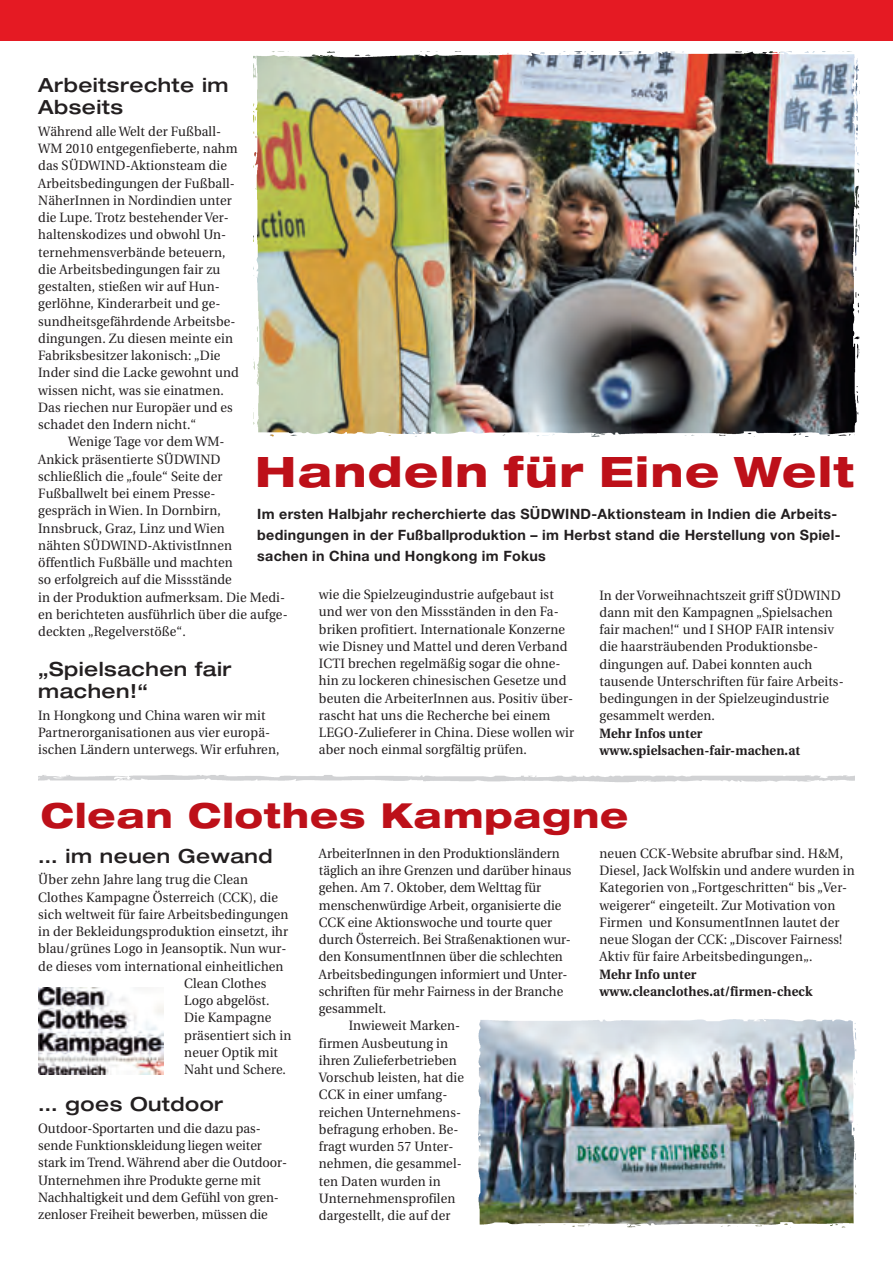
<style>
.page{position:relative;width:893px;height:1263px;background:#fff}
.page>*{position:absolute;margin:0;border:0;box-sizing:border-box;transform-origin:0 0}
.t1{font:800 expanded 42px "Helvetica Neue";letter-spacing:.04em;color:#bd1019}
.t2{font:800 expanded 34.5px "Helvetica Neue";letter-spacing:.03em;color:#bd1019}
.t3{font:500 expanded 19.5px/22.5px "Helvetica Neue";letter-spacing:.025em;color:#231f20}
.t4{font:700 14.25px/21px "Helvetica Neue";letter-spacing:.02em;color:#231f20}
.t5{font:13.5px/17.2px "Utopia";letter-spacing:.01em;color:#231f20;scale:.95 1}
.t6{font:700 13.5px/17.2px "Utopia";letter-spacing:.01em;color:#231f20;scale:.95 1}
</style>
<div class="page">
<div style="left:0;top:0;width:893px;height:40px;background:#e51a23"></div>
<img style="left:38px;top:775px;width:817px;height:8px">
<img style="left:38px;top:987px;width:125px;height:87px">
<img style="left:484px;top:1025px;width:366px;height:192px">
<img style="left:263px;top:62px;width:586px;height:365px">
<img style="left:849px;top:62px;width:11px;height:365px">
<img style="left:253px;top:62px;width:10px;height:365px">
<img style="left:253px;top:51px;width:605px;height:11px">
<img style="left:258px;top:427px;width:597px;height:10px">
<img style="left:484px;top:1217px;width:366px;height:11px">
<img style="left:484px;top:1019px;width:366px;height:6px">
<img style="left:478px;top:1020px;width:6px;height:205px">
<img style="left:850px;top:1020px;width:7px;height:204px">
<h3 class="t3" style="left:38px;top:73px;width:192px">Arbeitsrechte im<br>Abseits</h3>
<p class="t5" style="left:38px;top:123px;width:213px">Während alle Welt der Fußball-<br>WM 2010 entgegenfieberte, nahm das SÜDWIND-Aktionsteam die<br>Arbeitsbedingungen der Fußball-<br>NäherInnen in Nordindien unter die Lupe. Trotz bestehender Ver&shy;haltenskodizes und obwohl Un&shy;ternehmensverbände beteuern, die Arbeitsbedingungen fair zu gestalten, stießen wir auf Hun&shy;gerlöhne, Kinderarbeit und ge&shy;sundheitsgefährdende Arbeitsbe&shy;dingungen. Zu diesen meinte ein<br>Fabriksbesitzer lakonisch: „Die<br>Inder sind die Lacke gewohnt und wissen nicht, was sie einatmen.<br>Das riechen nur Europäer und es schadet den Indern nicht.“</p>
<p class="t5" style="left:38px;top:433px;width:264px;text-indent:30px">Wenige Tage vor dem WM-<br>Ankick präsentierte SÜDWIND schließlich die „foule“ Seite der<br>Fußballwelt bei einem Presse-<br>gespräch in Wien. In Dornbirn,<br>Innsbruck, Graz, Linz und Wien<br>nähten SÜDWIND-AktivistInnen öffentlich Fußbälle und machten<br>so erfolgreich auf die Missstände<br>in der Produktion aufmerksam. Die Medi&shy;en berichteten ausführlich über die aufge&shy;deckten „Regelverstöße“.</p>
<h3 class="t3" style="left:38px;top:657px;width:195px">„Spielsachen fair machen!“</h3>
<p class="t5" style="left:38px;top:707px;width:255px">In Hongkong und China waren wir mit<br>Partnerorganisationen aus vier europä&shy;ischen Ländern unterwegs. Wir erfuhren,</p>
<h1 class="t1" style="left:255px;top:445px;width:601px">Handeln für Eine Welt</h1>
<p class="t4" style="left:257px;top:503px;width:583px">Im ersten Halbjahr recherchierte das SÜDWIND-Aktionsteam in Indien die Arbeits&shy;bedingungen in der Fußballproduktion – im Herbst stand die Herstellung von Spiel&shy;sachen in China und Hongkong im Fokus-----</p>
<p class="t5" style="left:600px;top:587px;width:258px">In der Vorweihnachtszeit griff SÜDWIND dann mit den Kampagnen „Spielsachen fair machen!“ und I SHOP FAIR intensiv die haarsträubenden Produktionsbe&shy;dingungen auf. Dabei konnten auch tausende Unterschriften für faire Arbeits&shy;bedingungen in der Spielzeugindustrie gesammelt werden.</p>
<p class="t6" style="left:600px;top:724px;width:213px">Mehr Infos unter www.spielsachen-fair-machen.at</p>
<p class="t5" style="left:319px;top:586px;width:270px">wie die Spielzeugindustrie aufgebaut ist und wer von den Missständen in den Fa&shy;briken profitiert. Internationale Konzerne wie Disney und Mattel und deren Verband ICTI brechen regelmäßig sogar die ohne&shy;hin zu lockeren chinesischen Gesetze und beuten die ArbeiterInnen aus. Positiv über&shy;rascht hat uns die Recherche bei einem LEGO-Zulieferer in China. Diese wollen wir aber noch einmal sorgfältig prüfen.</p>
<h2 class="t2" style="left:41px;top:793px;width:589px">Clean Clothes Kampagne</h2>
<h3 class="t3" style="left:38px;top:844px;width:236px">… im neuen Gewand</h3>
<p class="t5" style="left:38px;top:871px;width:222px">Über zehn Jahre lang trug die Clean</p>
<p class="t5" style="left:38px;top:889px;width:254px">Clothes Kampagne Österreich (CCK), die</p>
<p class="t5" style="left:38px;top:906px;width:265px">sich weltweit für faire Arbeitsbedingungen</p>
<p class="t5" style="left:38px;top:923px;width:265px">in der Bekleidungsproduktion einsetzt, ihr</p>
<p class="t5" style="left:38px;top:940px;width:263px">blau/grünes Logo in Jeansoptik. Nun wur-</p>
<p class="t5" style="left:38px;top:958px;width:260px">de dieses vom international einheitlichen</p>
<p class="t5" style="left:184px;top:975px;width:88px">Clean Clothes</p>
<p class="t5" style="left:184px;top:992px;width:91px">Logo abgelöst.</p>
<p class="t5" style="left:184px;top:1009px;width:93px">Die Kampagne</p>
<p class="t5" style="left:184px;top:1027px;width:114px">präsentiert sich in</p>
<p class="t5" style="left:184px;top:1044px;width:100px">neuer Optik mit</p>
<p class="t5" style="left:184px;top:1061px;width:109px">Naht und Schere.</p>
<h3 class="t3" style="left:38px;top:1093px;width:187px">… goes Outdoor</h3>
<p class="t5" style="left:38px;top:1120px;width:263px">Outdoor-Sportarten und die dazu pas&shy;sende Funktionskleidung liegen weiter stark im Trend. Während aber die Outdoor-Unternehmen ihre Produkte gerne mit Nachhaltigkeit und dem Gefühl von gren&shy;zenloser Freiheit bewerben, müssen die</p>
<p class="t5" style="left:319px;top:845px;width:255px">ArbeiterInnen in den Produktionsländern</p>
<p class="t5" style="left:319px;top:862px;width:267px">täglich an ihre Grenzen und darüber hinaus</p>
<p class="t5" style="left:319px;top:879px;width:236px">gehen. Am 7. Oktober, dem Welttag für</p>
<p class="t5" style="left:319px;top:897px;width:257px">menschenwürdige Arbeit, organisierte die</p>
<p class="t5" style="left:319px;top:914px;width:247px">CCK eine Aktionswoche und tourte quer</p>
<p class="t5" style="left:319px;top:931px;width:267px">durch Österreich. Bei Straßenaktionen wur-</p>
<p class="t5" style="left:319px;top:948px;width:258px">den KonsumentInnen über die schlechten</p>
<p class="t5" style="left:319px;top:966px;width:263px">Arbeitsbedingungen informiert und Unter-</p>
<p class="t5" style="left:319px;top:983px;width:259px">schriften für mehr Fairness in der Branche</p>
<p class="t5" style="left:319px;top:1000px;width:72px">gesammelt.</p>
<p class="t5" style="left:349px;top:1017px;width:119px">Inwieweit Marken-</p>
<p class="t5" style="left:319px;top:1035px;width:137px">firmen Ausbeutung in</p>
<p class="t5" style="left:319px;top:1052px;width:147px">ihren Zulieferbetrieben</p>
<p class="t5" style="left:319px;top:1069px;width:154px">Vorschub leisten, hat die</p>
<p class="t5" style="left:319px;top:1086px;width:137px">CCK in einer umfang-</p>
<p class="t5" style="left:319px;top:1104px;width:151px">reichen Unternehmens-</p>
<p class="t5" style="left:319px;top:1121px;width:149px">befragung erhoben. Be-</p>
<p class="t5" style="left:319px;top:1138px;width:143px">fragt wurden 57 Unter-</p>
<p class="t5" style="left:319px;top:1155px;width:152px">nehmen, die gesammel-</p>
<p class="t5" style="left:319px;top:1173px;width:130px">ten Daten wurden in</p>
<p class="t5" style="left:319px;top:1190px;width:145px">Unternehmensprofilen</p>
<p class="t5" style="left:319px;top:1207px;width:140px">dargestellt, die auf der</p>
<p class="t5" style="left:600px;top:845px;width:270px">neuen CCK-Website abrufbar sind. H&amp;M, Diesel, Jack Wolfskin und andere wurden in Kategorien von „Fortgeschritten“ bis „Ver&shy;weigerer“ eingeteilt. Zur Motivation von Firmen und KonsumentInnen lautet der neue Slogan der CCK: „Discover Fairness!<br>Aktiv für faire Arbeitsbedingungen„.</p>
<p class="t6" style="left:600px;top:965px;width:226px">Mehr Info unter www.cleanclothes.at/firmen-check</p>
</div>
